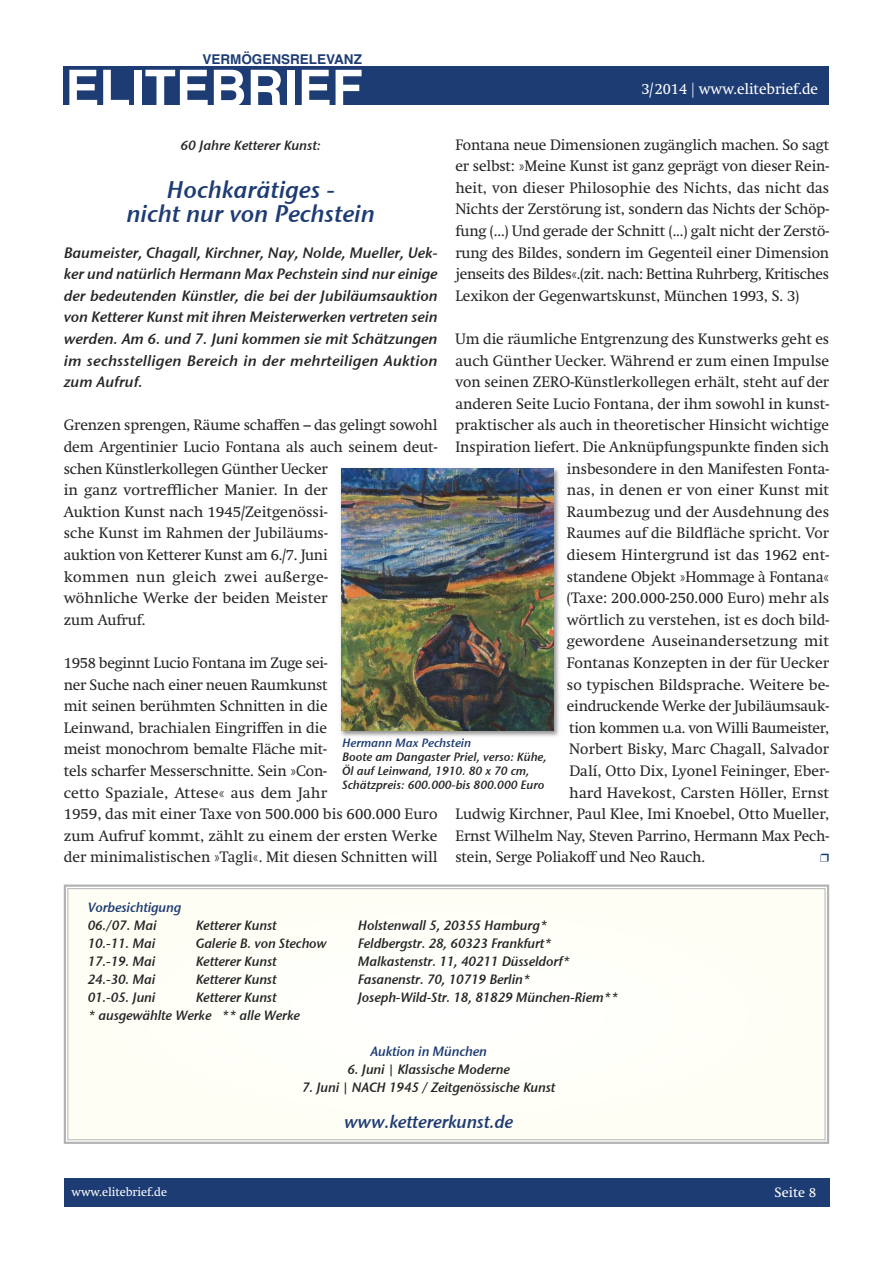
<style>
.page{position:relative;width:893px;height:1263px;background:#fff}
.page>*{position:absolute;margin:0;border:0;box-sizing:border-box;transform-origin:0 0}
.t1{font:700 51px "Helvetica";color:#fff}
.t2{font:24px/24px "Stone Sans Sem ITCTT Semi Ita";color:#1e3c74;text-align:center}
.t3{font:18px "Stone Sans Sem ITCTT Semi Ita";letter-spacing:-.01em;color:#1e3c74}
.t4{font:15px/21.6px "Swift";color:#272627}
.t5{font:15px/21.6px "Stone Sans Sem ITCTT Semi Ita";letter-spacing:.01em;color:#272627;text-align:justify}
.t6{font:15px "Swift";letter-spacing:-.02em;color:#272627}
.t7{font:15px "Swift";color:#fff}
.t8{font:13.5px "Stone Sans Sem ITCTT Semi Ita";letter-spacing:-.01em;color:#272627}
.t9{font:13.5px "Stone Sans Sem ITCTT Semi Ita";letter-spacing:-.01em;color:#1e3c74}
.t10{font:700 13.5px "Helvetica";color:#1e3c74}
.t11{font:13.5px "Swift";color:#fff}
.t12{font:12px/14.2px "Stone Sans Sem ITCTT Semi Ita";color:#272627}
.t13{font:12px "Stone Sans Sem ITCTT Semi Ita";letter-spacing:-.005em;color:#1e3c74}
.t14{font:12px "Swift";color:#fff}
</style>
<div class="page">
<div style="left:64px;top:1178px;width:765px;height:29px;background:#1e3c74"></div>
<div style="left:64px;top:66px;width:765px;height:38px;background:#1e3c74"></div>
<img style="left:340px;top:468px;width:219px;height:269px">
<img style="left:341px;top:468px;width:212px;height:263px">
<div style="left:68px;top:889px;width:757px;height:250px;background:#fffef7"></div>
<div style="left:64px;top:884px;width:765px;height:260px;border:2px solid #b4b3b3"></div>
<div style="left:68px;top:888px;width:757px;height:252px;border:1px solid #b4b3b3"></div>
<p class="t10" style="left:202px;top:54px;width:161px">VERMÖGENSRELEVANZ</p>
<h1 class="t1" style="left:65px;top:67px;width:299px">ELITEBRIEF</h1>
<p class="t7" style="left:641px;top:83px;width:178px">3/2014 | www.elitebrief.de</p>
<p class="t4" style="left:455px;top:135px;width:375px;text-align:justify">Fontana neue Dimensionen zugänglich machen. So sagt er selbst: »Meine Kunst ist ganz geprägt von dieser Rein&shy;heit, von dieser Philosophie des Nichts, das nicht das Nichts der Zerstörung ist, sondern das Nichts der Schöp&shy;fung (...) Und gerade der Schnitt (...) galt nicht der Zerstö&shy;rung des Bildes, sondern im Gegenteil einer Dimension jenseits des Bildes«.(zit. nach: Bettina Ruhrberg, Kritisches Lexikon der Gegenwartskunst, München 1993, S. 3)</p>
<p class="t4" style="left:455px;top:329px;width:375px">Um die räumliche Entgrenzung des Kunstwerks geht es</p>
<p class="t4" style="left:455px;top:351px;width:375px">auch Günther Uecker. Während er zum einen Impulse</p>
<p class="t4" style="left:455px;top:372px;width:375px">von seinen ZERO-Künstlerkollegen erhält, steht auf der</p>
<p class="t4" style="left:455px;top:394px;width:375px">anderen Seite Lucio Fontana, der ihm sowohl in kunst-</p>
<p class="t4" style="left:455px;top:416px;width:375px">praktischer als auch in theoretischer Hinsicht wichtige</p>
<p class="t4" style="left:455px;top:437px;width:375px">Inspiration liefert. Die Anknüpfungspunkte finden sich</p>
<p class="t4" style="left:567px;top:459px;width:264px">insbesondere in den Manifesten Fonta-</p>
<p class="t4" style="left:567px;top:480px;width:264px">nas, in denen er von einer Kunst mit</p>
<p class="t4" style="left:567px;top:502px;width:264px">Raumbezug und der Ausdehnung des</p>
<p class="t4" style="left:567px;top:524px;width:264px">Raumes auf die Bildfläche spricht. Vor</p>
<p class="t4" style="left:567px;top:545px;width:264px">diesem Hintergrund ist das 1962 ent-</p>
<p class="t4" style="left:567px;top:567px;width:264px">standene Objekt »Hommage à Fontana«</p>
<p class="t4" style="left:567px;top:588px;width:264px">(Taxe: 200.000-250.000 Euro) mehr als</p>
<p class="t4" style="left:567px;top:610px;width:264px">wörtlich zu verstehen, ist es doch bild-</p>
<p class="t4" style="left:567px;top:632px;width:264px">gewordene Auseinandersetzung mit</p>
<p class="t4" style="left:567px;top:653px;width:264px">Fontanas Konzepten in der für Uecker</p>
<p class="t4" style="left:567px;top:675px;width:264px">so typischen Bildsprache. Weitere be-</p>
<p class="t4" style="left:567px;top:696px;width:264px">eindruckende Werke der Jubiläumsauk-</p>
<p class="t6" style="left:569px;top:722px;width:261px">tion kommen u.a. von Willi Baumeister,</p>
<p class="t4" style="left:569px;top:740px;width:261px">Norbert Bisky, Marc Chagall, Salvador</p>
<p class="t4" style="left:569px;top:761px;width:261px">Dalí, Otto Dix, Lyonel Feininger, Eber-</p>
<p class="t4" style="left:569px;top:783px;width:261px">hard Havekost, Carsten Höller, Ernst</p>
<p class="t4" style="left:455px;top:804px;width:375px">Ludwig Kirchner, Paul Klee, Imi Knoebel, Otto Mueller,</p>
<p class="t4" style="left:455px;top:826px;width:375px">Ernst Wilhelm Nay, Steven Parrino, Hermann Max Pech-</p>
<p class="t4" style="left:455px;top:848px;width:251px">stein, Serge Poliakoff und Neo Rauch.</p>
<p class="t8" style="left:181px;top:137px;width:142px">60 Jahre Ketterer Kunst:</p>
<h2 class="t2" style="left:126px;top:177px;width:250px">Hochkarätiges -<br>nicht nur von Pechstein</h2>
<p class="t5" style="left:64px;top:241px;width:375px">Baumeister, Chagall, Kirchner, Nay, Nolde, Mueller, Uek&shy;ker und natürlich Hermann Max Pechstein sind nur einige der bedeutenden Künstler, die bei der Jubiläumsauktion von Ketterer Kunst mit ihren Meisterwerken vertreten sein werden. Am 6. und 7. Juni kommen sie mit Schätzungen im sechsstelligen Bereich in der mehrteiligen Auktion zum Aufruf.</p>
<p class="t4" style="left:64px;top:416px;width:375px">Grenzen sprengen, Räume schaffen – das gelingt sowohl dem Argentinier Lucio Fontana als auch seinem deut&shy;schen Künstlerkollegen Günther Uecker<br>in ganz vortrefflicher Manier. In der<br>Auktion Kunst nach 1945/Zeitgenössi-<br>sche Kunst im Rahmen der Jubiläums-<br>auktion von Ketterer Kunst am 6./7. Juni<br>kommen nun gleich zwei außerge-<br>wöhnliche Werke der beiden Meister<br>zum Aufruf.</p>
<p class="t4" style="left:64px;top:653px;width:375px">1958 beginnt Lucio Fontana im Zuge sei-<br>ner Suche nach einer neuen Raumkunst<br>mit seinen berühmten Schnitten in die<br>Leinwand, brachialen Eingriffen in die<br>meist monochrom bemalte Fläche mit-<br>tels scharfer Messerschnitte. Sein »Con-<br>cetto Spaziale, Attese« aus dem Jahr<br>1959, das mit einer Taxe von 500.000 bis 600.000 Euro zum Aufruf kommt, zählt zu einem der ersten Werke der minimalistischen »Tagli«. Mit diesen Schnitten will</p>
<p class="t13" style="left:342px;top:735px;width:131px">Hermann Max Pechstein</p>
<p class="t12" style="left:342px;top:749px;width:206px">Boote am Dangaster Priel, verso: Kühe, öl auf Leinwand, 1910. 80 x 70 cm,<br>Schätzpreis: 600.000-bis 800.000 Euro</p>
<p class="t9" style="left:88px;top:899px;width:95px">Vorbesichtigung</p>
<p class="t8" style="left:88px;top:917px;width:70px">06./07. Mai</p>
<p class="t8" style="left:196px;top:917px;width:82px">Ketterer Kunst</p>
<p class="t8" style="left:358px;top:917px;width:191px">Holstenwall 5, 20355 Hamburg*</p>
<p class="t8" style="left:88px;top:935px;width:69px">10.-11. Mai</p>
<p class="t8" style="left:196px;top:935px;width:133px">Galerie B. von Stechow</p>
<p class="t8" style="left:358px;top:935px;width:196px">Feldbergstr. 28, 60323 Frankfurt*</p>
<p class="t8" style="left:88px;top:953px;width:69px">17.-19. Mai</p>
<p class="t8" style="left:196px;top:953px;width:82px">Ketterer Kunst</p>
<p class="t8" style="left:358px;top:953px;width:214px">Malkastenstr. 11, 40211 Düsseldorf*</p>
<p class="t8" style="left:88px;top:971px;width:69px">24.-30. Mai</p>
<p class="t8" style="left:196px;top:971px;width:82px">Ketterer Kunst</p>
<p class="t8" style="left:358px;top:971px;width:174px">Fasanenstr. 70, 10719 Berlin*</p>
<p class="t8" style="left:88px;top:989px;width:69px">01.-05. Juni</p>
<p class="t8" style="left:196px;top:989px;width:82px">Ketterer Kunst</p>
<p class="t8" style="left:358px;top:989px;width:262px">Joseph-Wild-Str. 18, 81829 München-Riem**</p>
<p class="t8" style="left:88px;top:1007px;width:214px">* ausgewählte Werke ** alle Werke</p>
<p class="t9" style="left:370px;top:1043px;width:118px">Auktion in München</p>
<p class="t8" style="left:347px;top:1061px;width:164px">6. Juni | Klassische Moderne</p>
<p class="t8" style="left:302px;top:1079px;width:255px">7. Juni | NACH 1945 / Zeitgenössische Kunst</p>
<p class="t3" style="left:344px;top:1111px;width:171px">www.kettererkunst.de</p>
<p class="t14" style="left:72px;top:1187px;width:97px">www.elitebrief.de</p>
<p class="t11" style="left:775px;top:1187px;width:43px">Seite 8</p>
</div>
